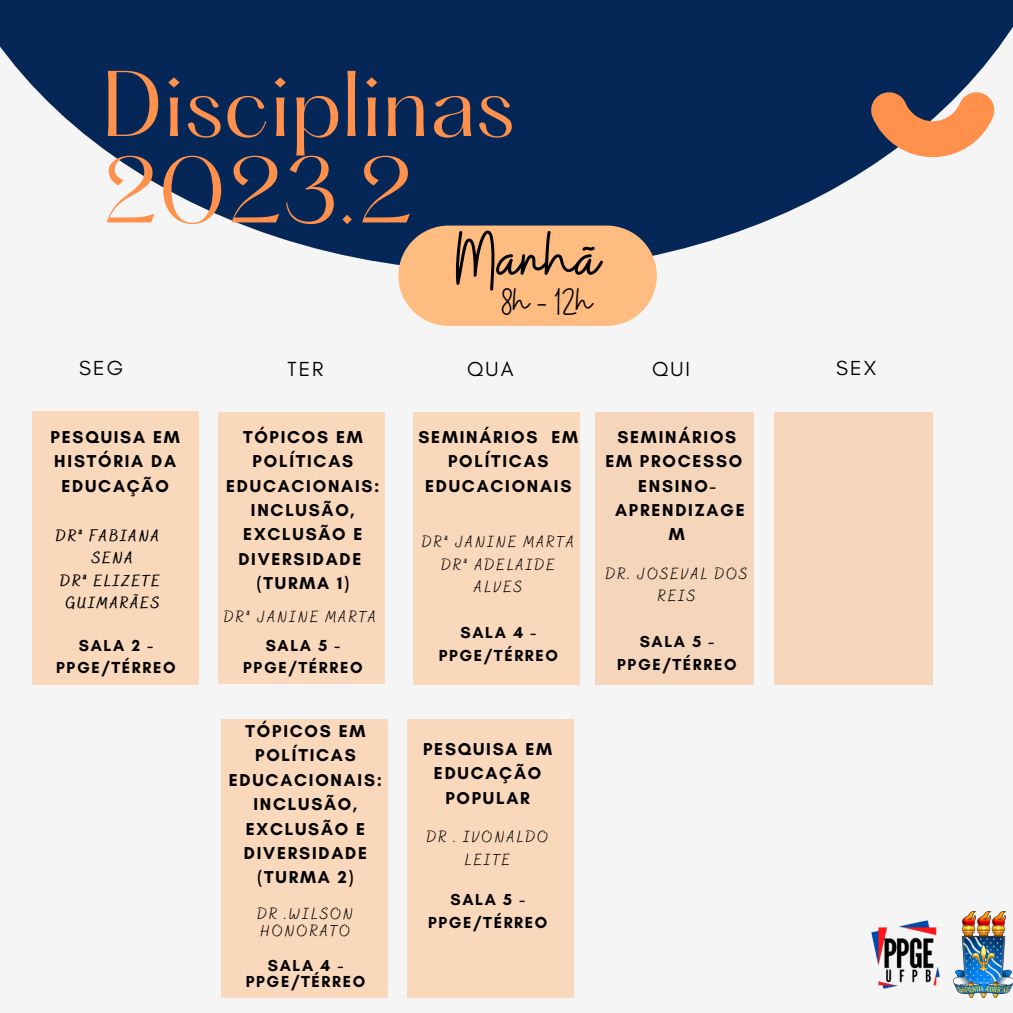
<style>
.page{position:relative;width:1013px;height:1013px;background:#fff}
.page>*{position:absolute;margin:0;border:0;box-sizing:border-box;transform-origin:0 0}
.t1{font:81.38px "Hatton";color:#ff914d}
.t2{font:75px "Buffalo";color:#000}
.t3{font:37.5px "Buffalo";color:#000}
.t4{font:20.75px "Glacial Indifference";letter-spacing:.1em;color:#000}
.t5{font:700 17.5px/24.4px "Glacial Indifference";letter-spacing:.1em;color:#000;text-align:center}
.t6{font:700 16.25px/22.5px "Glacial Indifference";letter-spacing:.1em;color:#000;text-align:center}
.t7{font:16.25px/22.5px "Bakerie Smooth";letter-spacing:.1em;color:#000;text-align:center}
.t8{font:700 16.25px "Bakerie Smooth";letter-spacing:.1em;color:#000}
</style>
<div class="page">
<div style="left:0;top:0;width:1012px;height:1012px;background:#f5f5f5"></div>
<svg style="left:0;top:0;width:1012px;height:268px;fill:#042757"></svg>
<div style="left:32px;top:411px;width:166px;height:273px;background:#f9d8bb"></div>
<div style="left:218px;top:413px;width:166px;height:271px;background:#f9d8bb"></div>
<div style="left:413px;top:412px;width:166px;height:272px;background:#f9d8bb"></div>
<div style="left:595px;top:412px;width:159px;height:272px;background:#f6d6bb"></div>
<div style="left:774px;top:412px;width:158px;height:272px;background:#f6d6bb"></div>
<div style="left:398px;top:225px;width:259px;height:101px;background:#ffbc81;border-radius:50px"></div>
<svg style="left:871px;top:92px;width:123px;height:65px;background:#c78969"></svg>
<img style="left:957px;top:911px;width:55px;height:86px">
<img style="left:871px;top:920px;width:86px;height:70px">
<div style="left:221px;top:719px;width:166px;height:278px;background:#f9d8bb"></div>
<div style="left:407px;top:719px;width:166px;height:278px;background:#f9d8bb"></div>
<p class="t1" style="left:102px;top:66px;width:414px">Disciplinas</p>
<p class="t1" style="left:102px;top:152px;width:312px">2023.2</p>
<p class="t2" style="left:456px;top:210px;width:145px">Manhã</p>
<p class="t3" style="left:500px;top:277px;width:93px">8h - 12h</p>
<p class="t4" style="left:79px;top:356px;width:45px">SEG</p>
<p class="t4" style="left:287px;top:356px;width:38px">TER</p>
<p class="t4" style="left:467px;top:356px;width:48px">QUA</p>
<p class="t4" style="left:652px;top:356px;width:39px">QUI</p>
<p class="t4" style="left:836px;top:356px;width:42px">SEX</p>
<p class="t5" style="left:51px;top:424px;width:131px">PESQUISA EM<br>HISTÓRIA DA<br>EDUCAÇÃO</p>
<p class="t8" style="left:56px;top:526px;width:105px">DRª FABIANA</p>
<p class="t8" style="left:92px;top:548px;width:43px">SENA</p>
<p class="t8" style="left:61px;top:571px;width:101px">DRª ELIZETE</p>
<p class="t8" style="left:66px;top:593px;width:95px">GUIMARÃES</p>
<p class="t5" style="left:226px;top:424px;width:155px">TÓPICOS EM<br>POLÍTICAS<br>EDUCACIONAIS:</p>
<p class="t5" style="left:238px;top:498px;width:126px">INCLUSÃO,<br>EXCLUSÃO E<br>DIVERSIDADE</p>
<p class="t5" style="left:257px;top:571px;width:94px">(TURMA 1)</p>
<p class="t7" style="left:224px;top:606px;width:154px">DRª JANINE MARTA</p>
<p class="t6" style="left:56px;top:634px;width:121px">SALA 2 -<br>PPGE/TÉRREO</p>
<p class="t6" style="left:243px;top:634px;width:121px">SALA 5 -<br>PPGE/TÉRREO</p>
<p class="t5" style="left:229px;top:718px;width:155px">TÓPICOS EM<br>POLÍTICAS<br>EDUCACIONAIS:</p>
<p class="t5" style="left:244px;top:791px;width:125px">INCLUSÃO,<br>EXCLUSÃO E<br>DIVERSIDADE</p>
<p class="t5" style="left:257px;top:865px;width:98px">(TURMA 2)</p>
<p class="t7" style="left:257px;top:906px;width:97px;line-height:16.9px;text-align:left">DR .WILSON<br>HONORATO</p>
<p class="t6" style="left:246px;top:956px;width:121px;line-height:16.9px">SALA 4 -<br>PPGE/TÉRREO</p>
<p class="t5" style="left:418px;top:424px;width:161px">SEMINÁRIOS EM<br>POLÍTICAS<br>EDUCACIONAIS</p>
<p class="t7" style="left:422px;top:531px;width:154px">DRª JANINE MARTA</p>
<p class="t7" style="left:441px;top:554px;width:115px">DRª ADELAIDE<br>ALVES</p>
<p class="t6" style="left:438px;top:621px;width:121px">SALA 4 -<br>PPGE/TÉRREO</p>
<p class="t5" style="left:423px;top:736px;width:131px">PESQUISA EM<br>EDUCAÇÃO<br>POPULAR</p>
<p class="t7" style="left:427px;top:826px;width:123px">DR . IVONALDO<br>LEITE</p>
<p class="t6" style="left:428px;top:888px;width:121px">SALA 5 -<br>PPGE/TÉRREO</p>
<p class="t5" style="left:605px;top:424px;width:141px">SEMINÁRIOS<br>EM PROCESSO<br>ENSINO-<br>APRENDIZAGE<br>M</p>
<p class="t7" style="left:606px;top:563px;width:144px">DR. JOSEVAL DOS<br>REIS</p>
<p class="t6" style="left:617px;top:630px;width:121px">SALA 5 -<br>PPGE/TÉRREO</p>
</div>
